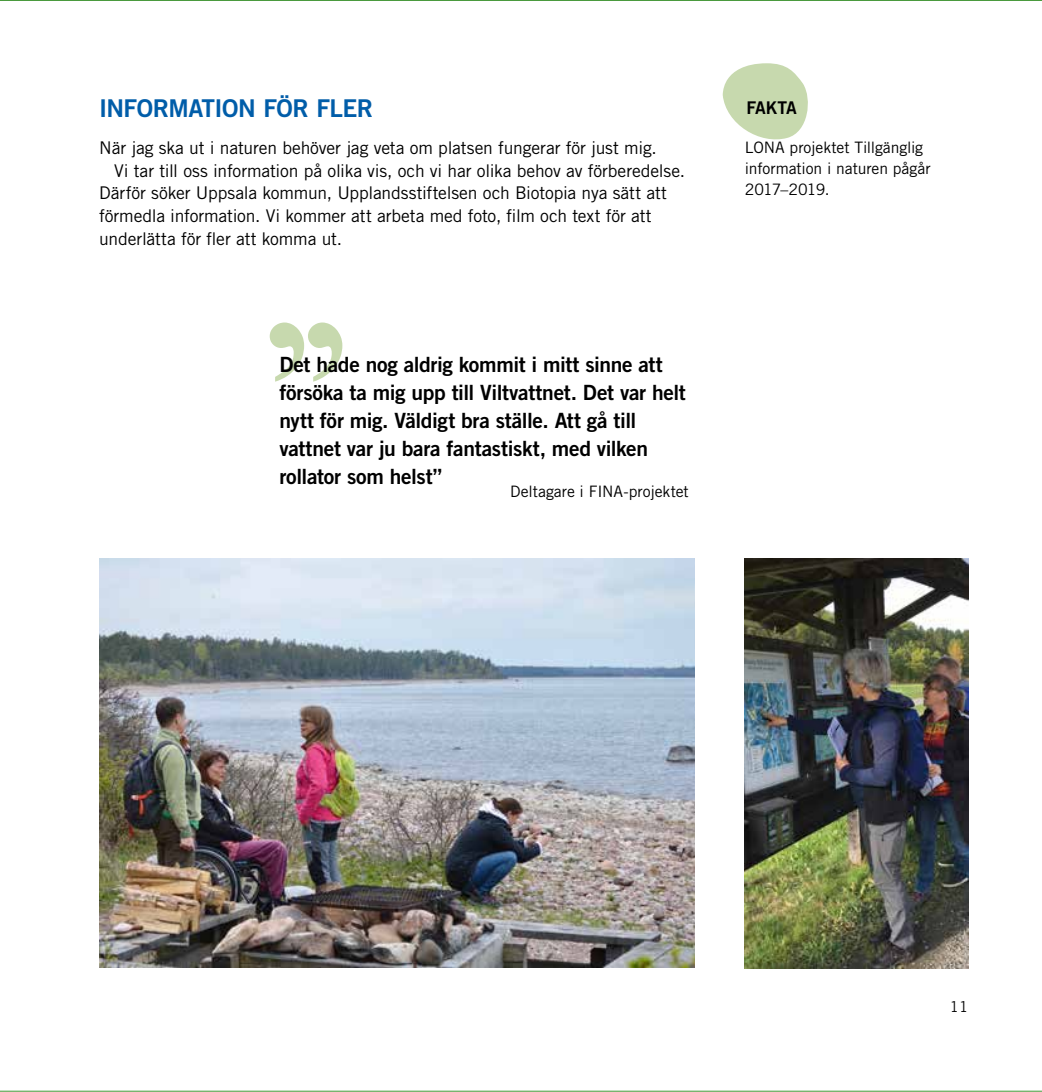
<style>
.page{position:relative;width:1042px;height:1092px;background:#fff}
.page>*{position:absolute;margin:0;border:0;box-sizing:border-box;transform-origin:0 0}
.t1{font:24.5px "Trade Gothic LT Std Bd 2";letter-spacing:-.025em;color:#005da9}
.t2{font:21px/28px "Trade Gothic LT Std Bd 2";letter-spacing:-.015em;color:#000}
.t3{font:17.5px "Trade Gothic LT Std";letter-spacing:-.01em;color:#000}
.t4{font:17.5px "Trade Gothic LT Std Bd 2";letter-spacing:-.035em;color:#000}
.t5{font:15.75px/21px "Trade Gothic LT Std";letter-spacing:-.005em;color:#000}
.t6{font:14.88px "Trade Gothic LT Std";color:#000}
</style>
<div class="page">
<hr style="left:0;top:1090px;width:1042px;height:1px;background:#3f9432">
<hr style="left:0;top:0;width:1042px;height:1px;background:#3f9432">
<img style="left:745px;top:558px;width:223px;height:410px">
<img style="left:99px;top:558px;width:595px;height:409px">
<svg style="left:723px;top:63px;width:85px;height:77px"></svg>
<svg style="left:270px;top:322px;width:72px;height:59px"></svg>
<h1 class="t1" style="left:99px;top:93px;width:275px">INFORMATION FÖR FLER</h1>
<p class="t3" style="left:99px;top:137px;width:559px">När jag ska ut i naturen behöver jag veta om platsen fungerar för just mig.</p>
<p class="t3" style="left:114px;top:160px;width:573px">Vi tar till oss information på olika vis, och vi har olika behov av förberedelse.</p>
<p class="t3" style="left:99px;top:182px;width:569px">Därför söker Uppsala kommun, Upplandsstiftelsen och Biotopia nya sätt att</p>
<p class="t3" style="left:99px;top:205px;width:554px">förmedla information. Vi kommer att arbeta med foto, film och text för att</p>
<p class="t3" style="left:99px;top:228px;width:244px">underlätta för fler att komma ut.</p>
<p class="t2" style="left:279px;top:350px;width:408px">Det hade nog aldrig kommit i mitt sinne att försöka ta mig upp till Viltvattnet. Det var helt nytt för mig. Väldigt bra ställe. Att gå till vattnet var ju bara fantastiskt, med vilken rollator som helst”</p>
<p class="t5" style="left:510px;top:481px;width:180px">Deltagare i FINA-projektet</p>
<p class="t4" style="left:746px;top:97px;width:52px">FAKTA</p>
<p class="t5" style="left:745px;top:137px;width:187px">LONA projektet Tillgänglig information i naturen pågår<br>2017–2019.</p>
<p class="t6" style="left:950px;top:997px;width:20px">11</p>
</div>
